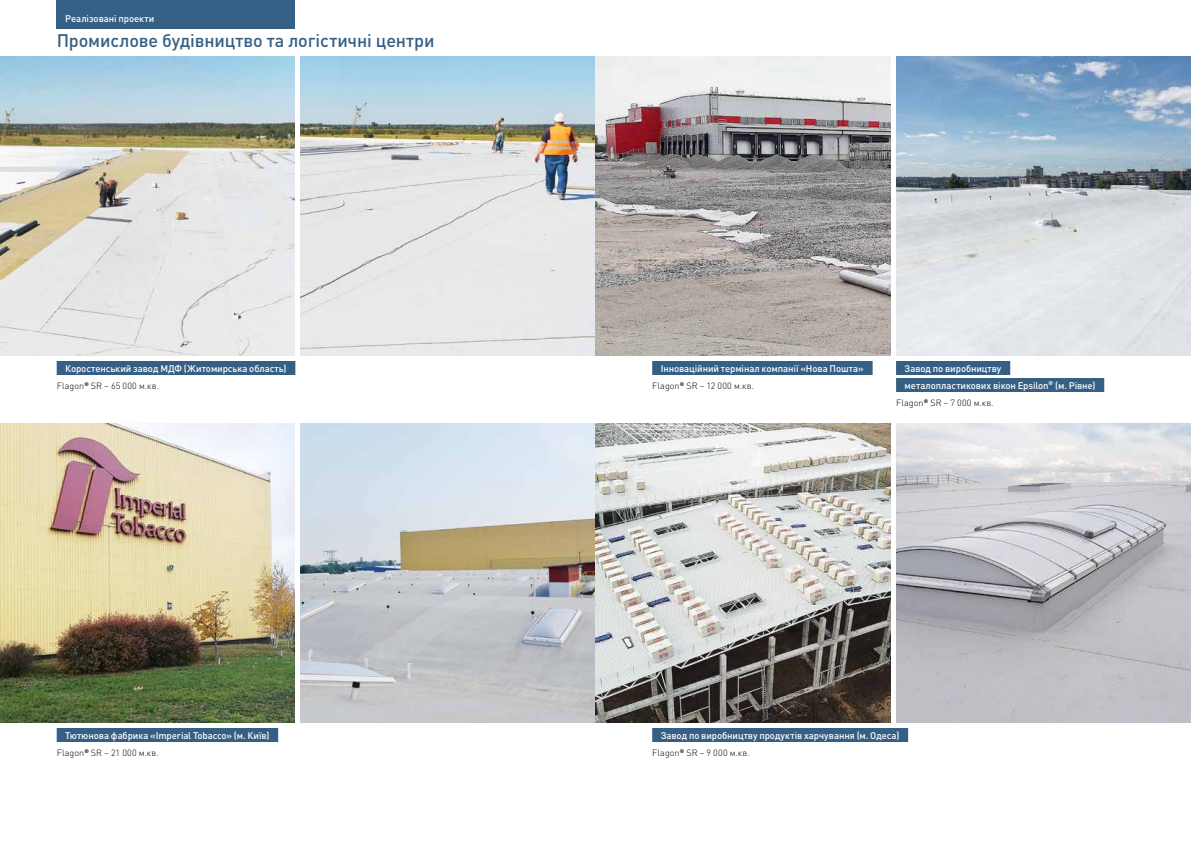
<style>
.page{position:relative;width:1191px;height:842px;background:#fff}
.page>*{position:absolute;margin:0;border:0;box-sizing:border-box;transform-origin:0 0}
.t1{font:500 18px "DIN Pro";letter-spacing:-.01em;color:#355f84}
.t2{font:500 9.6px/17px "DIN Pro";letter-spacing:-.01em;color:#fff}
.t3{font:300 9px "DIN Pro";letter-spacing:.015em;color:#000}
</style>
<div class="page">
<img style="left:300px;top:57px;width:295px;height:299px">
<img style="left:896px;top:424px;width:295px;height:299px">
<img style="left:300px;top:424px;width:295px;height:299px">
<svg style="left:595px;top:57px;width:295px;height:299px;background:#aba5a4"></svg>
<img style="left:896px;top:57px;width:295px;height:299px">
<img style="left:0;top:57px;width:295px;height:299px">
<img style="left:0;top:424px;width:295px;height:299px">
<svg style="left:595px;top:424px;width:295px;height:299px;background:#abaaa7"></svg>
<div style="left:652px;top:361px;width:220px;height:14px;background:#355f84"></div>
<div style="left:652px;top:728px;width:256px;height:14px;background:#355f84"></div>
<div style="left:57px;top:361px;width:238px;height:14px;background:#355f84"></div>
<div style="left:57px;top:728px;width:221px;height:14px;background:#355f84"></div>
<div style="left:896px;top:361px;width:114px;height:14px;background:#355f84"></div>
<div style="left:896px;top:378px;width:208px;height:14px;background:#355f84"></div>
<div style="left:57px;top:0;width:238px;height:28px;background:#355f84"></div>
<p class="t2" style="left:65px;top:10px;width:91px">Реалізовані проекти</p>
<h1 class="t1" style="left:57px;top:28px;width:379px">Промислове будівництво та логістичні центри</h1>
<p class="t2" style="left:65px;top:359px;width:223px">Коростенський завод МДФ (Житомирська область)</p>
<p class="t3" style="left:57px;top:380px;width:104px">Flagon<sup>®</sup> SR – 65 000 м.кв.</p>
<p class="t2" style="left:65px;top:726px;width:206px">Тютюнова фабрика «Imperial Tobacco» (м. Київ)</p>
<p class="t3" style="left:57px;top:747px;width:104px">Flagon<sup>®</sup> SR – 21 000 м.кв.</p>
<p class="t2" style="left:660px;top:359px;width:205px">Інноваційний термінал компанії «Нова Пошта»</p>
<p class="t3" style="left:652px;top:380px;width:103px">Flagon<sup>®</sup> SR – 12 000 м.кв.</p>
<p class="t2" style="left:904px;top:359px;width:192px">Завод по виробництву<br>металопластикових вікон Epsilon<sup>®</sup> (м. Рівне)</p>
<p class="t3" style="left:896px;top:397px;width:99px">Flagon<sup>®</sup> SR – 7 000 м.кв.</p>
<p class="t2" style="left:660px;top:726px;width:240px">Завод по виробництву продуктів харчування (м. Одеса)</p>
<p class="t3" style="left:652px;top:747px;width:99px">Flagon<sup>®</sup> SR – 9 000 м.кв.</p>
</div>
